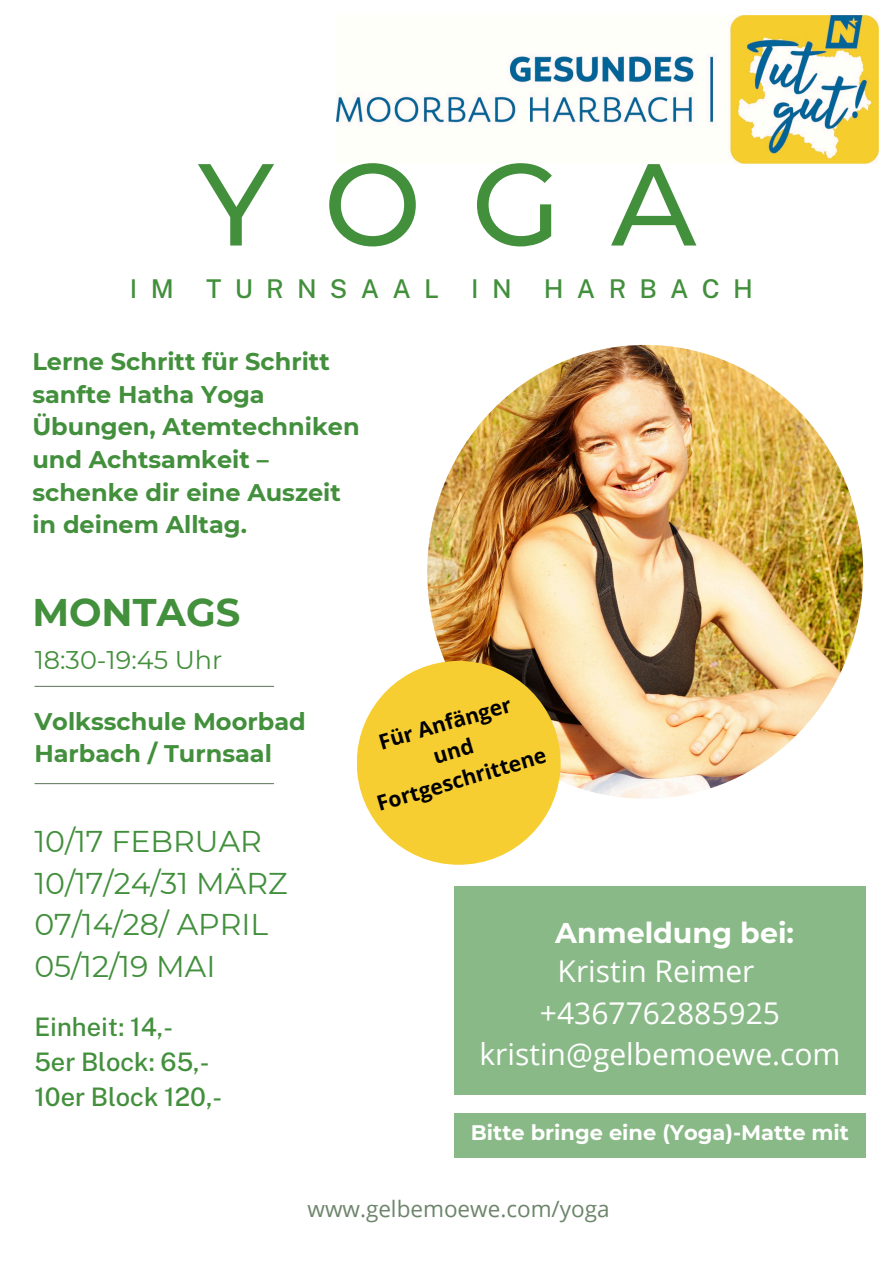
<style>
.page{position:relative;width:894px;height:1264px;background:#fff}
.page>*{position:absolute;margin:0;border:0;box-sizing:border-box;transform-origin:0 0}
.t1{font:500 116.25px "Montserrat";color:#428f3c}
.t2{font:700 38.4px "Montserrat";color:#428f3c}
.t3{font:30px/41.7px "Montserrat";color:#428f3c}
.t4{font:30px/41.7px "Open Sans";color:#fff;text-align:center}
.t5{font:700 28.5px "Montserrat";color:#fff}
.t6{font:500 25.8px "Public Sans";letter-spacing:.51em;color:#428f3c}
.t7{font:500 25.5px "Public Sans";color:#428f3c}
.t8{font:25.5px "Montserrat";color:#428f3c}
.t9{font:700 24px/32.7px "Montserrat";color:#428f3c}
.t10{font:22.5px "Open Sans";color:#6d856b}
.t11{font:700 21px "Montserrat";color:#fff}
.t12{font:700 21px/29.2px "Open Sans";color:#000;text-align:center}
</style>
<div class="page">
<hr style="left:35px;top:686px;width:238px;height:1px;background:#6d856b">
<hr style="left:35px;top:783px;width:238px;height:1px;background:#6d856b">
<img style="left:427px;top:345px;width:435px;height:453px;border-radius:50%">
<div style="left:454px;top:886px;width:411px;height:208px;background:#89b986"></div>
<div style="left:356px;top:661px;width:204px;height:203px;background:#f7ce31;border-radius:50%"></div>
<img style="left:337px;top:15px;width:541px;height:149px">
<div style="left:454px;top:1112px;width:411px;height:45px;background:#89b986"></div>
<h1 class="t1" style="left:198px;top:133px;width:499px">YOGA</h1>
<p class="t6" style="left:130px;top:274px;width:624px">IM TURNSAAL IN HARBACH</p>
<p class="t9" style="left:32px;top:345px;width:328px">Lerne Schritt für Schritt sanfte Hatha Yoga<br>Übungen, Atemtechniken und Achtsamkeit – schenke dir eine Auszeit in deinem Alltag.</p>
<p class="t2" style="left:32px;top:589px;width:209px">MONTAGS</p>
<h2 class="t8" style="left:35px;top:644px;width:189px">18:30-19:45 Uhr</h2>
<h4 class="t9" style="left:34px;top:704px;width:273px">Volksschule Moorbad<br>Harbach / Turnsaal</h4>
<p class="t3" style="left:34px;top:820px;width:255px">10/17 FEBRUAR<br>10/17/24/31 MÄRZ<br>07/14/28/ APRIL<br>05/12/19 MAI</p>
<p class="t7" style="left:34px;top:1012px;width:140px">Einheit: 14,-</p>
<p class="t7" style="left:34px;top:1047px;width:176px">5er Block: 65,-</p>
<p class="t7" style="left:34px;top:1081px;width:189px">10er Block 120,-</p>
<h3 class="t12" style="left:357px;top:732px;width:177px;rotate:-16deg">Für Anfänger und<br>Fortgeschrittene</h3>
<p class="t5" style="left:555px;top:915px;width:240px">Anmeldung bei:</p>
<h6 class="t4" style="left:479px;top:949px;width:362px">Kristin Reimer +4367762885925 kristin@gelbemoewe.com</h6>
<p class="t11" style="left:471px;top:1119px;width:379px">Bitte bringe eine (Yoga)-Matte mit</p>
<h5 class="t10" style="left:307px;top:1193px;width:303px">www.gelbemoewe.com/yoga</h5>
</div>
